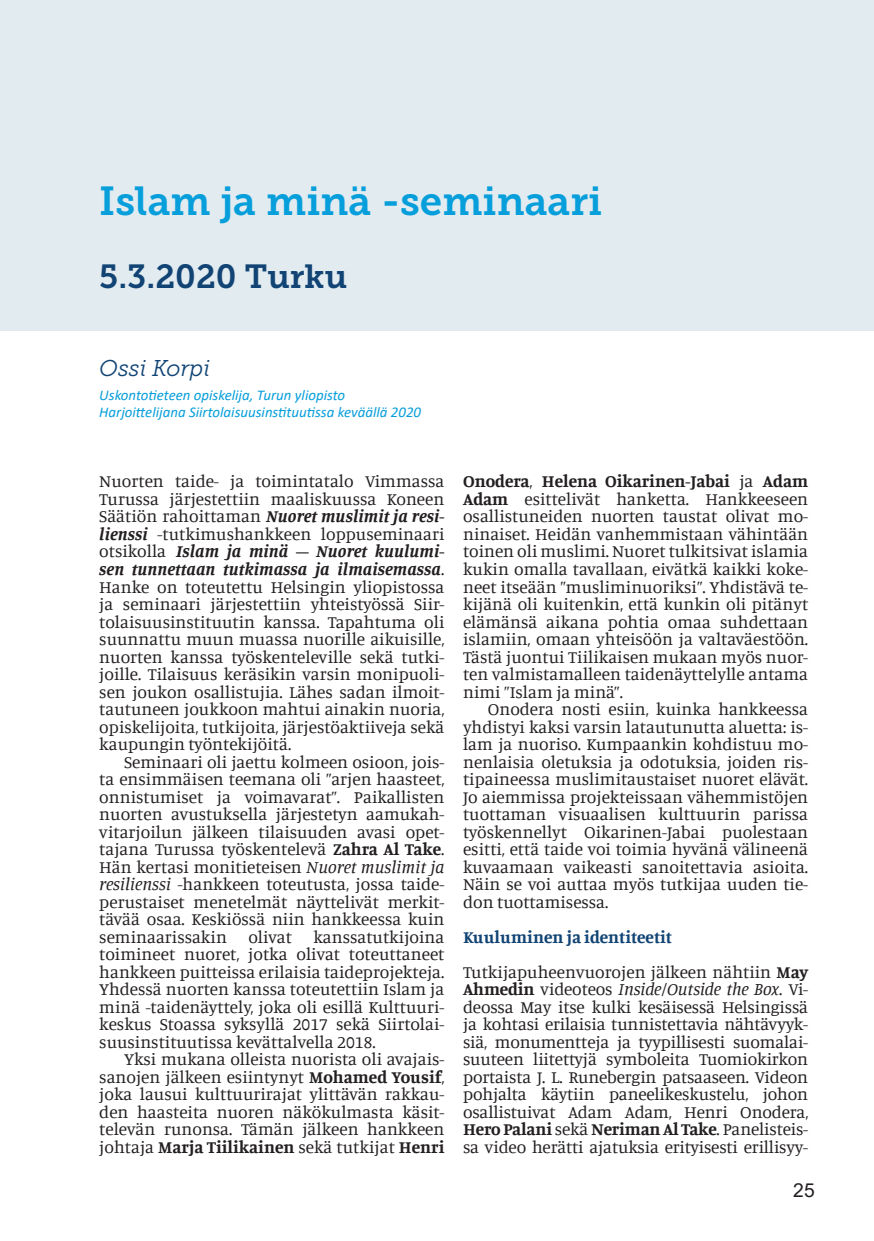
<style>
.page{position:relative;width:874px;height:1241px;background:#fff}
.page>*{position:absolute;margin:0;border:0;box-sizing:border-box;transform-origin:0 0}
.t1{font:40.25px "Museo Slab 700";color:#069edb}
.t2{font:33.25px "Museo Slab 700";color:#114474}
.t3{font:italic 22.75px "Museo Slab 300";color:#114474}
.t4{font:19.25px "Arial";color:#231f20}
.t5{font:17.5px/17.5px "Manuale";color:#231f20;text-align:justify}
.t6{font:italic 14.88px/17.5px "Calibri";color:#069edb}
.s1{font-weight:700;font-style:italic}
.s2{font-weight:700}
.s3{font-style:italic}
.s4{font-weight:700;color:#114474}
</style>
<div class="page">
<div style="left:0;top:0;width:873px;height:330px;background:#e2ebef"></div>
<h1 class="t1" style="left:99px;top:178px;width:504px">Islam ja minä -seminaari</h1>
<h2 class="t2" style="left:99px;top:258px;width:249px">5.3.2020 Turku</h2>
<h3 class="t3" style="left:99px;top:355px;width:112px">Ossi Korpi</h3>
<p class="t6" style="left:99px;top:385px;width:323px">Uskontotieteen opiskelija, Turun yliopisto<br>Harjoittelijana Siirtolaisuusinstituutissa keväällä 2020</p>
<p class="t5" style="left:99px;top:472px;width:346px">Nuorten taide- ja toimintatalo Vimmassa Turussa järjestettiin maaliskuussa Koneen Säätiön rahoittaman <span class="s1">Nuoret muslimit ja resi&shy;lienssi</span> -tutkimushankkeen loppuseminaari otsikolla <span class="s1">Islam ja minä – Nuoret kuulumi&shy;sen tunnettaan tutkimassa ja ilmaisemassa</span>.<br>Hanke on toteutettu Helsingin yliopistossa ja seminaari järjestettiin yhteistyössä Siir&shy;tolaisuusinstituutin kanssa. Tapahtuma oli suunnattu muun muassa nuorille aikuisille, nuorten kanssa työskenteleville sekä tutki&shy;joille. Tilaisuus keräsikin varsin monipuoli&shy;sen joukon osallistujia. Lähes sadan ilmoit&shy;tautuneen joukkoon mahtui ainakin nuoria, opiskelijoita, tutkijoita, järjestöaktiiveja sekä kaupungin työntekijöitä.</p>
<p class="t5" style="left:99px;top:752px;width:346px;text-indent:25px">Seminaari oli jaettu kolmeen osioon, jois&shy;ta ensimmäisen teemana oli ”arjen haasteet, onnistumiset ja voimavarat”. Paikallisten nuorten avustuksella järjestetyn aamukah&shy;vitarjoilun jälkeen tilaisuuden avasi opet&shy;tajana Turussa työskentelevä <span class="s2">Zahra Al Take</span>.<br>Hän kertasi monitieteisen <span class="s3">Nuoret muslimit ja resilienssi</span> -hankkeen toteutusta, jossa taide&shy;perustaiset menetelmät näyttelivät merkit&shy;tävää osaa. Keskiössä niin hankkeessa kuin seminaarissakin olivat kanssatutkijoina toimineet nuoret, jotka olivat toteuttaneet hankkeen puitteissa erilaisia taideprojekteja.<br>Yhdessä nuorten kanssa toteutettiin Islam ja minä -taidenäyttely, joka oli esillä Kulttuuri&shy;keskus Stoassa syksyllä 2017 sekä Siirtolai&shy;suusinstituutissa kevättalvella 2018.</p>
<p class="t5" style="left:99px;top:1049px;width:346px;text-indent:25px">Yksi mukana olleista nuorista oli avajais&shy;sanojen jälkeen esiintynyt <span class="s2">Mohamed Yousif</span>, joka lausui kulttuurirajat ylittävän rakkau&shy;den haasteita nuoren näkökulmasta käsit&shy;televän runonsa. Tämän jälkeen hankkeen johtaja <span class="s2">Marja Tiilikainen</span> sekä tutkijat <span class="s2">Henri</span></p>
<p class="t5" style="left:463px;top:472px;width:346px"><span class="s2">Onodera</span>, <span class="s2">Helena Oikarinen-Jabai</span> ja <span class="s2">Adam Adam</span> esittelivät hanketta. Hankkeeseen osallistuneiden nuorten taustat olivat mo&shy;ninaiset. Heidän vanhemmistaan vähintään toinen oli muslimi. Nuoret tulkitsivat islamia kukin omalla tavallaan, eivätkä kaikki koke&shy;neet itseään ”musliminuoriksi”. Yhdistävä te&shy;kijänä oli kuitenkin, että kunkin oli pitänyt elämänsä aikana pohtia omaa suhdettaan islamiin, omaan yhteisöön ja valtaväestöön.<br>Tästä juontui Tiilikaisen mukaan myös nuor&shy;ten valmistamalleen taidenäyttelylle antama nimi ”Islam ja minä”.</p>
<p class="t5" style="left:463px;top:699px;width:346px;text-indent:25px">Onodera nosti esiin, kuinka hankkeessa yhdistyi kaksi varsin latautunutta aluetta: is&shy;lam ja nuoriso. Kumpaankin kohdistuu mo&shy;nenlaisia oletuksia ja odotuksia, joiden ris&shy;tipaineessa muslimitaustaiset nuoret elävät.<br>Jo aiemmissa projekteissaan vähemmistöjen tuottaman visuaalisen kulttuurin parissa työskennellyt Oikarinen-Jabai puolestaan esitti, että taide voi toimia hyvänä välineenä kuvaamaan vaikeasti sanoitettavia asioita.<br>Näin se voi auttaa myös tutkijaa uuden tie&shy;don tuottamisessa.</p>
<p class="t5" style="left:463px;top:918px;width:346px;line-height:35px"><span class="s4">Kuuluminen ja identiteetit<br></span>Tutkijapuheenvuorojen jälkeen nähtiin <span class="s2">May</span></p>
<p class="t5" style="left:463px;top:979px;width:346px"><span class="s2">Ahmedin</span> videoteos <span class="s3">Inside/Outside the Box</span>. Vi&shy;deossa May itse kulki kesäisessä Helsingissä ja kohtasi erilaisia tunnistettavia nähtävyyk&shy;siä, monumentteja ja tyypillisesti suomalai&shy;suuteen liitettyjä symboleita Tuomiokirkon portaista J. L. Runebergin patsaaseen. Videon pohjalta käytiin paneelikeskustelu, johon osallistuivat Adam Adam, Henri Onodera, <span class="s2">Hero Palani</span> sekä <span class="s2">Neriman Al Take</span>. Panelisteis&shy;sa video herätti ajatuksia erityisesti erillisyy-</p>
<p class="t4" style="left:792px;top:1176px;width:23px">25</p>
</div>
